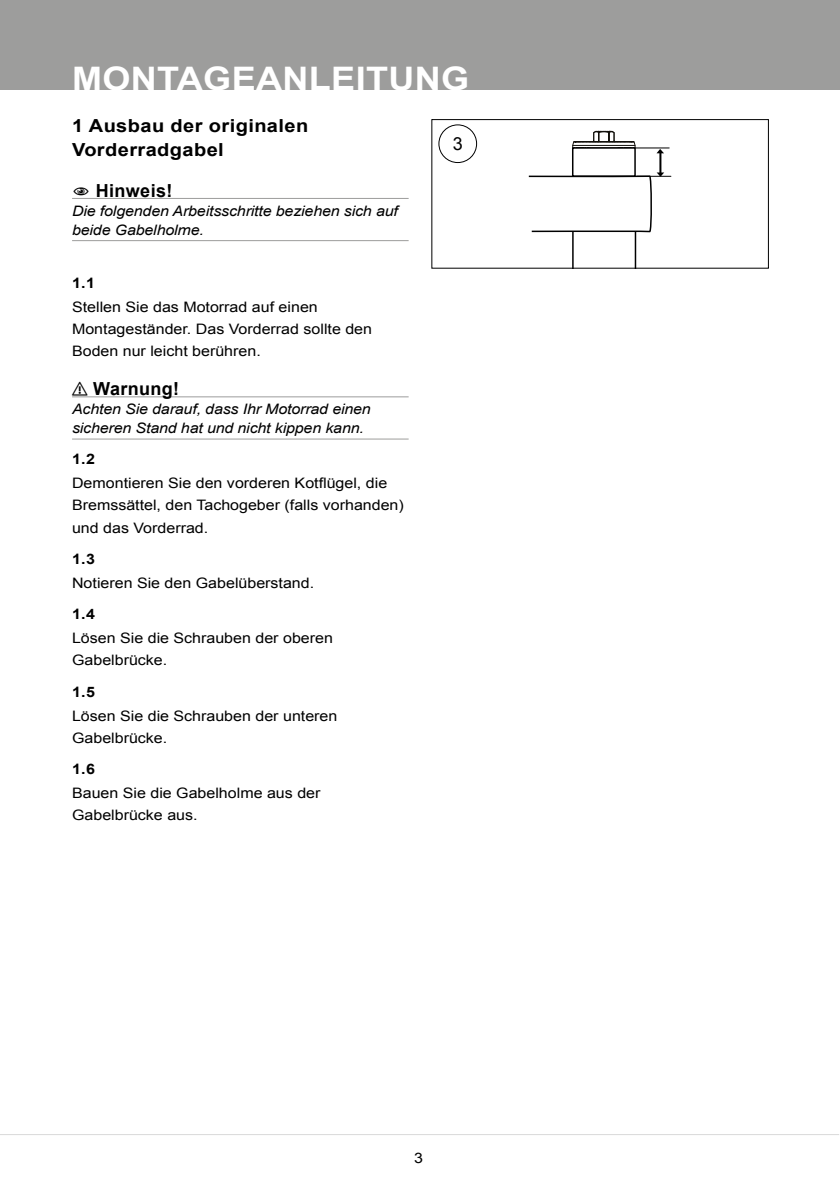
<style>
.page{position:relative;width:840px;height:1191px;background:#fff}
.page>*{position:absolute;margin:0;border:0;box-sizing:border-box;transform-origin:0 0}
.t1{font:700 32.4px "Arial";letter-spacing:.01em;color:#fff;scale:1.11 1}
.t2{font:700 18px/24px "Arial";letter-spacing:.02em;color:#000;scale:1.11 1}
.t3{font:700 18px "Arial";letter-spacing:.02em;color:#000}
.t4{font:18px "Arial";color:#000}
.t5{font:14.4px/22px "Arial";color:#000;scale:1.11 1}
.t6{font:italic 14.4px/19px "Arial";letter-spacing:-.01em;color:#000;scale:1.11 1}
.t7{font:700 14.4px "Arial";color:#000;scale:1.11 1}
</style>
<div class="page">
<div style="left:0;top:0;width:839px;height:90px;background:#9d9d9c"></div>
<hr style="left:0;top:1134px;width:838px;height:1px;background:#dadada">
<hr style="left:72px;top:198px;width:336px;height:1px;background:#9d9d9c">
<hr style="left:72px;top:240px;width:336px;height:1px;background:#9d9d9c">
<hr style="left:72px;top:396px;width:336px;height:1px;background:#9d9d9c">
<hr style="left:72px;top:439px;width:336px;height:1px;background:#9d9d9c">
<div style="left:438px;top:124px;width:39px;height:39px;border:1px solid #000;border-radius:50%"></div>
<hr style="left:635px;top:147px;width:33px;height:1px;background:#000">
<hr style="left:636px;top:176px;width:34px;height:1px;background:#000">
<hr style="left:572px;top:231px;width:1px;height:37px;background:#000">
<hr style="left:634px;top:231px;width:2px;height:37px;background:#000">
<svg style="left:528px;top:131px;width:136px;height:102px"></svg>
<div style="left:431px;top:119px;width:337px;height:150px;border:1px solid #000"></div>
<h1 class="t1" style="left:72px;top:57px;width:359px">MONTAGEANLEITUNG</h1>
<p class="t2" style="left:72px;top:114px;width:214px">1 Ausbau der originalen<br>Vorderradgabel</p>
<p class="t3" style="left:109px;top:178px;width:65px">Hinweis!</p>
<p class="t6" style="left:72px;top:201px;width:295px">Die folgenden Arbeitsschritte beziehen sich auf beide Gabelholme.</p>
<p class="t4" style="left:452px;top:132px;width:12px">3</p>
<p class="t7" style="left:72px;top:273px;width:22px">1.1</p>
<p class="t5" style="left:72px;top:296px;width:272px">Stellen Sie das Motorrad auf einen<br>Montageständer. Das Vorderrad sollte den<br>Boden nur leicht berühren.</p>
<p class="t3" style="left:72px;top:377px;width:48px">⚠ Warnung!</p>
<p class="t6" style="left:72px;top:400px;width:270px">Achten Sie darauf, dass Ihr Motorrad einen sicheren Stand hat und nicht kippen kann.</p>
<p class="t7" style="left:72px;top:450px;width:22px">1.2</p>
<p class="t5" style="left:72px;top:472px;width:300px">Demontieren Sie den vorderen Kotflügel, die<br>Bremssättel, den Tachogeber (falls vorhanden) und das Vorderrad.</p>
<p class="t7" style="left:72px;top:549px;width:22px">1.3</p>
<p class="t5" style="left:72px;top:572px;width:219px">Notieren Sie den Gabelüberstand.</p>
<p class="t7" style="left:72px;top:604px;width:22px">1.4</p>
<p class="t5" style="left:72px;top:627px;width:236px">Lösen Sie die Schrauben der oberen<br>Gabelbrücke.</p>
<p class="t7" style="left:72px;top:682px;width:22px">1.5</p>
<p class="t5" style="left:72px;top:704px;width:240px">Lösen Sie die Schrauben der unteren<br>Gabelbrücke.</p>
<p class="t7" style="left:72px;top:759px;width:22px">1.6</p>
<p class="t5" style="left:72px;top:782px;width:225px">Bauen Sie die Gabelholme aus der<br>Gabelbrücke aus.</p>
<p class="t5" style="left:414px;top:1147px;width:10px">3</p>
</div>
